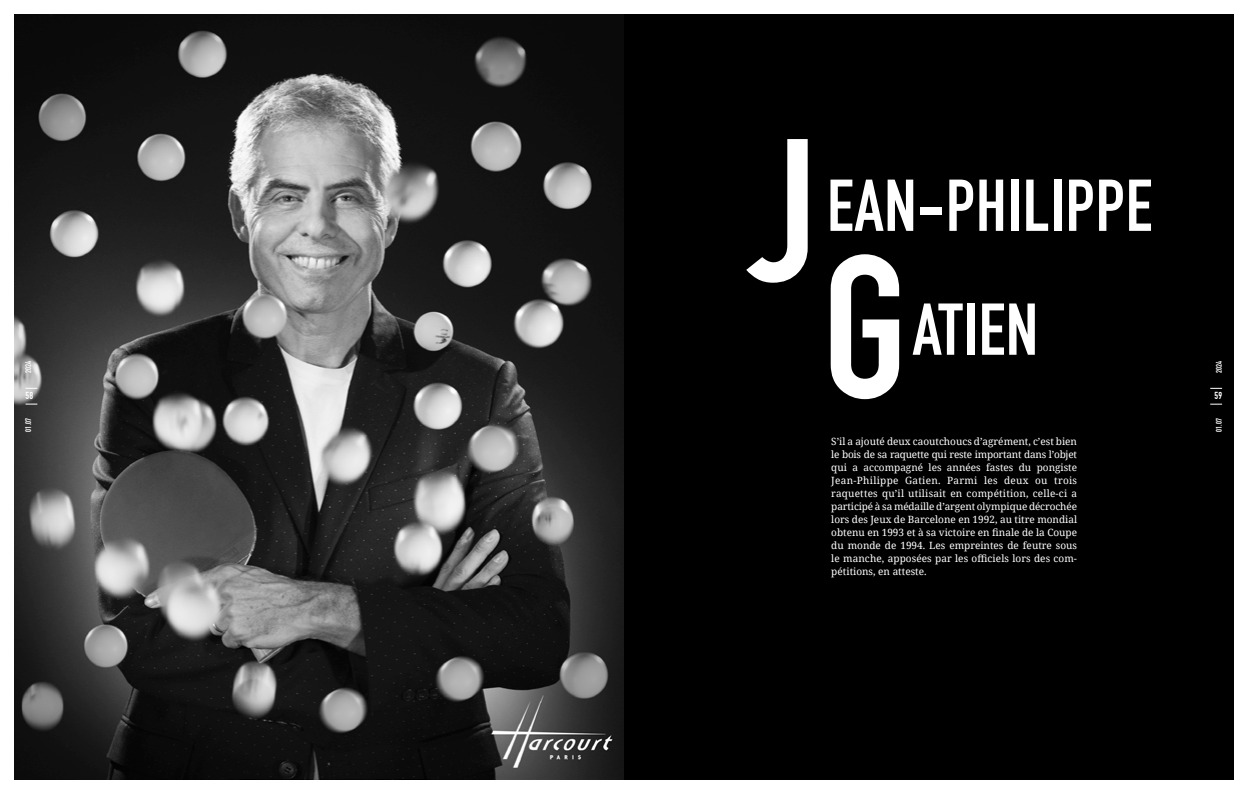
<style>
.page{position:relative;width:1248px;height:794px;background:#fff}
.page>*{position:absolute;margin:0;border:0;box-sizing:border-box;transform-origin:0 0}
.t1{font:200px "DIN1451 Engschrift";color:#fff}
.t2{font:72px "DIN1451 Engschrift";letter-spacing:.01em;color:#fff}
.t3{font:10px/13px "Noto Serif";letter-spacing:.01em;color:#fff;text-align:justify}
.t4{font:10px "DIN1451 Engschrift";color:#fff}
.t5{font:8px "DIN1451 Engschrift";letter-spacing:.01em;color:#fff}
</style>
<div class="page">
<img style="left:14px;top:14px;width:610px;height:766px">
<div style="left:624px;top:14px;width:609px;height:766px;background:#000"></div>
<p class="t5" style="left:24px;top:373px;width:14px;rotate:-90deg">2024</p>
<p class="t4" style="left:26px;top:390px;width:9px">58</p>
<h1 class="t1" style="left:750px;top:94px;width:68px">J</h1>
<h2 class="t2" style="left:827px;top:163px;width:327px">EAN-PHILIPPE</h2>
<h1 class="t1" style="left:822px;top:210px;width:87px">G</h1>
<h2 class="t2" style="left:912px;top:287px;width:127px">ATIEN</h2>
<p class="t5" style="left:1214px;top:373px;width:14px;rotate:-90deg">2024</p>
<p class="t4" style="left:1214px;top:390px;width:9px">59</p>
<p class="t5" style="left:24px;top:431px;width:15px;rotate:-90deg">01.07</p>
<p class="t5" style="left:1214px;top:432px;width:15px;rotate:-90deg">01.07</p>
<p class="t3" style="left:831px;top:434px;width:247px">S’il a ajouté deux caoutchoucs d’agrément, c’est bien le bois de sa raquette qui reste important dans l’objet qui a accompagné les années fastes du pongiste Jean-Philippe Gatien. Parmi les deux ou trois raquettes qu’il utilisait en compétition, celle-ci a participé à sa médaille d’argent olympique décrochée lors des Jeux de Barcelone en 1992, au titre mondial obtenu en 1993 et à sa victoire en finale de la Coupe du monde de 1994. Les empreintes de feutre sous le manche, apposées par les officiels lors des com&shy;pétitions, en atteste.</p>
</div>
